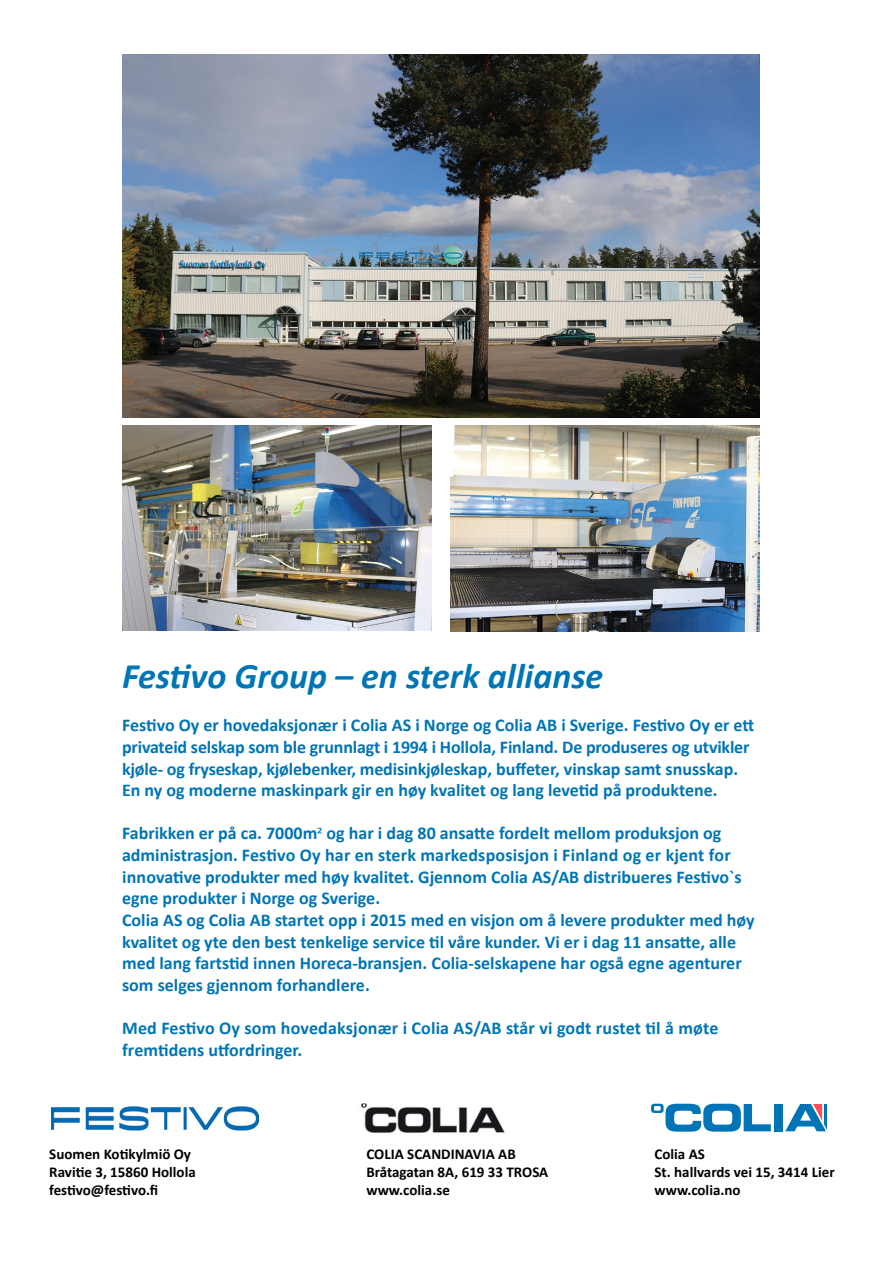
<style>
.page{position:relative;width:893px;height:1263px;background:#fff}
.page>*{position:absolute;margin:0;border:0;box-sizing:border-box;transform-origin:0 0}
.t1{font:italic 700 36px "Calibri";color:#0075b5}
.t2{font:700 18px/21.6px "Calibri";color:#0075b5}
.t3{font:700 15px/18px "Calibri";color:#000}
.s1{font-weight:400}
</style>
<div class="page">
<img style="left:122px;top:54px;width:638px;height:364px">
<img style="left:123px;top:425px;width:309px;height:206px">
<img style="left:450px;top:425px;width:310px;height:206px">
<img style="left:361px;top:1103px;width:144px;height:30px">
<svg style="left:651px;top:1104px;width:120px;height:28px"></svg>
<div style="left:774px;top:1104px;width:8px;height:27px;background:#0074b4"></div>
<svg style="left:785px;top:1104px;width:42px;height:27px"></svg>
<img style="left:51px;top:1106px;width:208px;height:25px">
<h1 class="t1" style="left:122px;top:651px;width:483px">Festivo Group – en sterk allianse</h1>
<p class="t2" style="left:122px;top:714px;width:634px">Festivo Oy er hovedaksjonær i Colia AS i Norge og Colia AB i Sverige. Festivo Oy er ett privateid selskap som ble grunnlagt i 1994 i Hollola, Finland. De produseres og utvikler kjøle- og fryseskap, kjølebenker, medisinkjøleskap, buffeter, vinskap samt snusskap.<br>En ny og moderne maskinpark gir en høy kvalitet og lang levetid på produktene.</p>
<p class="t2" style="left:122px;top:822px;width:634px">Fabrikken er på ca. 7000m<span class="s1">2</span> og har i dag 80 ansatte fordelt mellom produksjon og administrasjon. Festivo Oy har en sterk markedsposisjon i Finland og er kjent for innovative produkter med høy kvalitet. Gjennom Colia AS/AB distribueres Festivo`s egne produkter i Norge og Sverige.<br>Colia AS og Colia AB startet opp i 2015 med en visjon om å levere produkter med høy kvalitet og yte den best tenkelige service til våre kunder. Vi er i dag 11 ansatte, alle med lang fartstid innen Horeca-bransjen. Colia-selskapene har også egne agenturer som selges gjennom forhandlere.</p>
<p class="t2" style="left:122px;top:1017px;width:598px">Med Festivo Oy som hovedaksjonær i Colia AS/AB står vi godt rustet til å møte fremtidens utfordringer.</p>
<p class="t3" style="left:49px;top:1145px;width:148px">Suomen Kotikylmiö Oy<br>Ravitie 3, 15860 Hollola festivo@festivo.fi</p>
<p class="t3" style="left:366px;top:1145px;width:183px">COLIA SCANDINAVIA AB<br>Bråtagatan 8A, 619 33 TROSA www.colia.se</p>
<p class="t3" style="left:654px;top:1145px;width:182px">Colia AS<br>St. hallvards vei 15, 3414 Lier www.colia.no</p>
</div>
